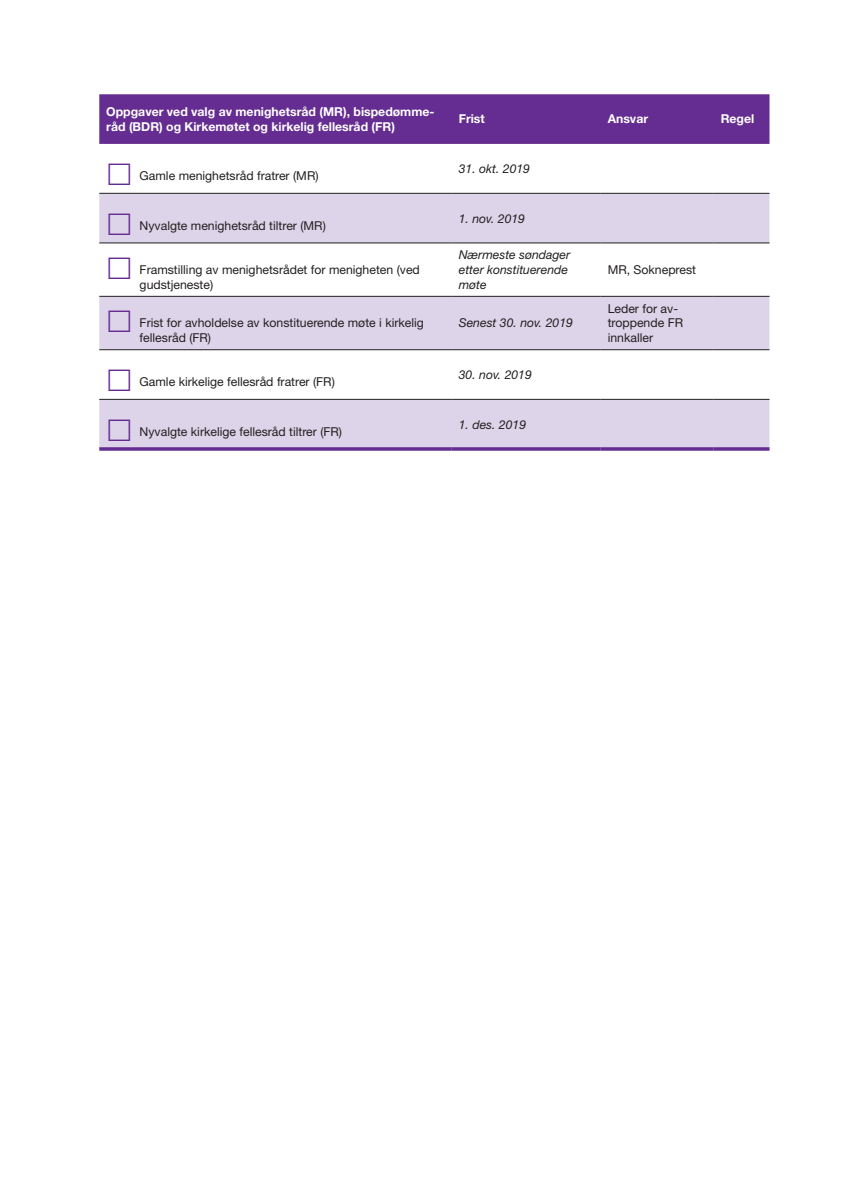
<style>
.page{position:relative;width:844px;height:1191px;background:#fff}
.page>*{position:absolute;margin:0;border:0;box-sizing:border-box;transform-origin:0 0}
.t1{font:12.25px/14.9px "Helvetica Neue LT Std";color:#231f20}
.t2{font:700 12.25px/15.8px "Helvetica Neue LT Std";color:#fff}
.t3{font:italic 12.25px/14.9px "Helvetica Neue LT Std";color:#231f20}
</style>
<div class="page">
<div style="left:99px;top:94px;width:670px;height:50px;background:#652d91"></div>
<svg style="left:99px;top:194px;width:670px;height:253px;fill:#ddd4e9"></svg>
<hr style="left:99px;top:193px;width:352px;height:1px;background:#231f20">
<hr style="left:451px;top:193px;width:149px;height:1px;background:#231f20">
<hr style="left:600px;top:193px;width:113px;height:1px;background:#231f20">
<hr style="left:713px;top:193px;width:56px;height:1px;background:#231f20">
<hr style="left:99px;top:243px;width:352px;height:1px;background:#231f20">
<hr style="left:451px;top:243px;width:149px;height:1px;background:#231f20">
<hr style="left:600px;top:243px;width:113px;height:1px;background:#231f20">
<hr style="left:713px;top:243px;width:56px;height:1px;background:#231f20">
<hr style="left:99px;top:296px;width:352px;height:1px;background:#231f20">
<hr style="left:451px;top:296px;width:149px;height:1px;background:#231f20">
<hr style="left:600px;top:296px;width:113px;height:1px;background:#231f20">
<hr style="left:713px;top:296px;width:56px;height:1px;background:#231f20">
<hr style="left:99px;top:349px;width:352px;height:1px;background:#231f20">
<hr style="left:451px;top:349px;width:149px;height:1px;background:#231f20">
<hr style="left:600px;top:349px;width:113px;height:1px;background:#231f20">
<hr style="left:713px;top:349px;width:56px;height:1px;background:#231f20">
<hr style="left:99px;top:399px;width:352px;height:1px;background:#231f20">
<hr style="left:451px;top:399px;width:149px;height:1px;background:#231f20">
<hr style="left:600px;top:399px;width:113px;height:1px;background:#231f20">
<hr style="left:713px;top:399px;width:56px;height:1px;background:#231f20">
<svg style="left:99px;top:447px;width:352px;height:4px"></svg>
<svg style="left:451px;top:447px;width:149px;height:4px"></svg>
<svg style="left:600px;top:447px;width:113px;height:4px"></svg>
<svg style="left:713px;top:447px;width:56px;height:4px"></svg>
<svg style="left:109px;top:213px;width:21px;height:22px"></svg>
<svg style="left:109px;top:257px;width:21px;height:22px"></svg>
<svg style="left:109px;top:310px;width:21px;height:22px"></svg>
<svg style="left:109px;top:369px;width:21px;height:22px"></svg>
<svg style="left:109px;top:419px;width:21px;height:22px"></svg>
<p class="t2" style="left:106px;top:103px;width:329px">Oppgaver ved valg av menighetsråd (MR), bispedømme&shy;råd (BDR) og Kirkemøtet og kirkelig fellesråd (FR)</p>
<p class="t2" style="left:458px;top:111px;width:28px">Frist</p>
<p class="t2" style="left:607px;top:111px;width:42px">Ansvar</p>
<p class="t2" style="left:720px;top:111px;width:35px">Regel</p>
<p class="t1" style="left:140px;top:168px;width:180px">Gamle menighetsråd fratrer (MR)</p>
<p class="t3" style="left:458px;top:161px;width:73px">31. okt. 2019</p>
<p class="t1" style="left:140px;top:218px;width:188px">Nyvalgte menighetsråd tiltrer (MR)</p>
<p class="t1" style="left:140px;top:262px;width:281px">Framstilling av menighetsrådet for menigheten (ved gudstjeneste)</p>
<p class="t3" style="left:458px;top:210px;width:68px">1. nov. 2019</p>
<p class="t3" style="left:458px;top:247px;width:113px">Nærmeste søndager etter konstituerende møte</p>
<p class="t1" style="left:140px;top:315px;width:286px">Frist for avholdelse av konstituerende møte i kirkelig fellesråd (FR)</p>
<p class="t3" style="left:458px;top:315px;width:116px">Senest 30. nov. 2019</p>
<p class="t1" style="left:140px;top:374px;width:197px">Gamle kirkelige fellesråd fratrer (FR)</p>
<p class="t1" style="left:140px;top:424px;width:204px">Nyvalgte kirkelige fellesråd tiltrer (FR)</p>
<p class="t3" style="left:458px;top:367px;width:75px">30. nov. 2019</p>
<p class="t3" style="left:458px;top:416px;width:69px">1. des. 2019</p>
<p class="t1" style="left:607px;top:262px;width:90px">MR, Sokneprest</p>
<p class="t1" style="left:607px;top:300px;width:77px">Leder for av&shy;troppende FR innkaller</p>
</div>
